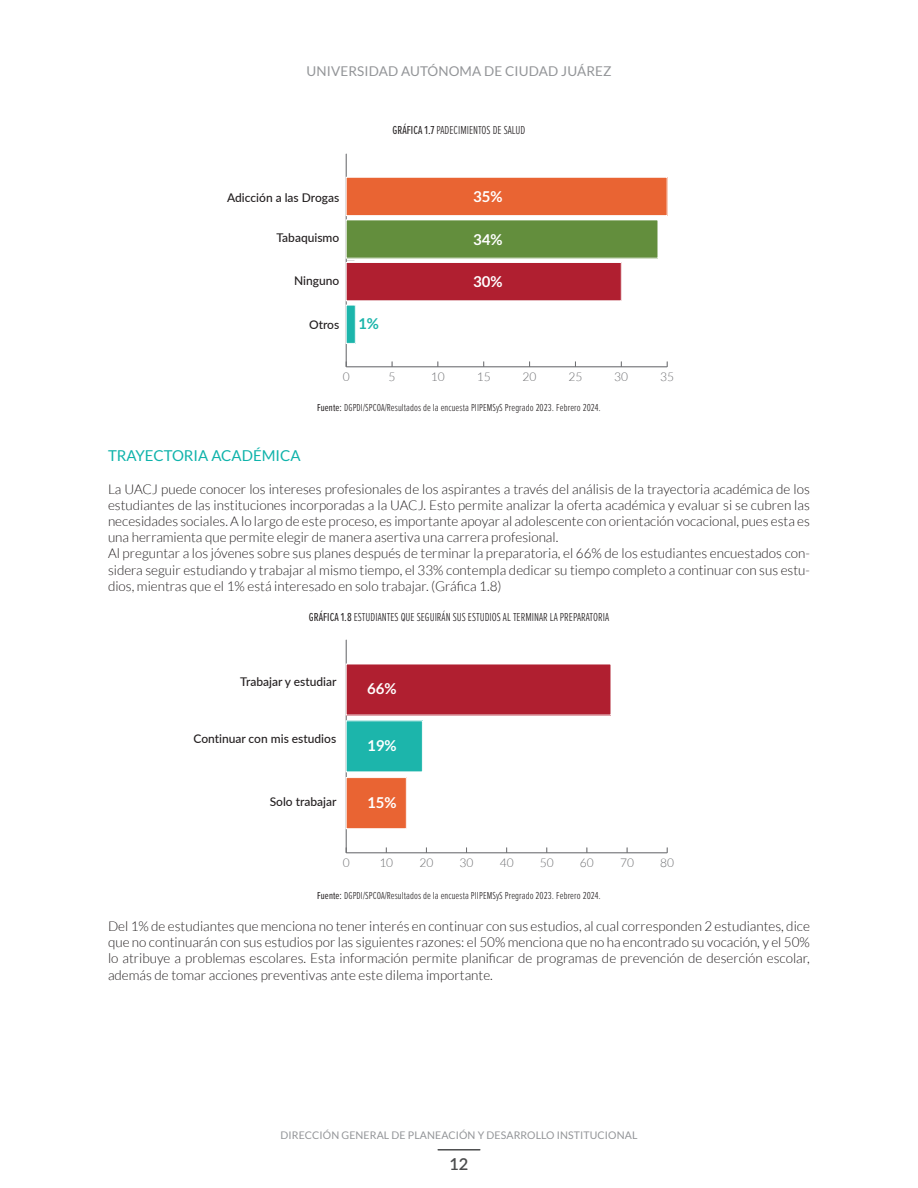
<style>
.page{position:relative;width:918px;height:1188px;background:#fff}
.page>*{position:absolute;margin:0;border:0;box-sizing:border-box;transform-origin:0 0}
.t1{font:600 16.5px "Lato";color:#4b4c4d}
.Subtitulo{font:15px "Lato";color:#0fb3ab}
.t2{font:700 15px "Lato";color:#fff}
.t3{font:700 15px "Lato";color:#1cb5ab}
.Texto{font:300 13.5px/16.2px "Lato";color:#231f20;text-align:justify}
.t4{font:13.5px "Lato";letter-spacing:.01em;color:#939598}
.Titulo_de_la_grafica{font:300 12px "Proxima Nova Ex Cn";color:#231f20}
.t5{font:500 12px "Lato";color:#231f20}
.t6{font:300 12px "Lato";color:#6c6d70}
.Fuente{font:300 10.5px "Proxima Nova Ex Cn";letter-spacing:.01em;color:#231f20}
.t7{font:10.5px "Lato";letter-spacing:.01em;color:#939598}
.s1{font-weight:400}
</style>
<div class="page">
<hr style="left:438px;top:1149px;width:42px;height:2px;background:#4b4c4d">
<hr style="left:346px;top:366px;width:321px;height:1px;background:#6c6d70">
<hr style="left:346px;top:154px;width:1px;height:213px;background:#6c6d70">
<div style="left:346px;top:305px;width:9px;height:38px;background:#1cb5ab"></div>
<div style="left:346px;top:305px;width:10px;height:39px;border:1px solid #fff"></div>
<div style="left:346px;top:262px;width:275px;height:39px;background:#b01f30"></div>
<div style="left:346px;top:262px;width:276px;height:39px;border:1px solid #fff"></div>
<div style="left:346px;top:220px;width:312px;height:38px;background:#638e3d"></div>
<div style="left:346px;top:219px;width:312px;height:40px;border:1px solid #fff"></div>
<div style="left:346px;top:177px;width:321px;height:39px;background:#e96433"></div>
<div style="left:346px;top:177px;width:322px;height:39px;border:1px solid #fff"></div>
<hr style="left:346px;top:852px;width:321px;height:1px;background:#6c6d70">
<hr style="left:346px;top:640px;width:1px;height:213px;background:#6c6d70">
<div style="left:346px;top:778px;width:60px;height:51px;background:#e96433"></div>
<div style="left:346px;top:777px;width:61px;height:52px;border:1px solid #fff"></div>
<div style="left:346px;top:721px;width:76px;height:51px;background:#1cb5ab"></div>
<div style="left:346px;top:664px;width:265px;height:51px;background:#b01f30"></div>
<p class="t4" style="left:306px;top:64px;width:307px">UNIVERSIDAD AUTÓNOMA DE CIUDAD JUÁREZ</p>
<p class="Titulo_de_la_grafica" style="left:393px;top:121px;width:134px"><span class="s1">GRÁFICA 1.7</span> PADECIMIENTOS DE SALUD</p>
<p class="t5" style="left:227px;top:189px;width:114px">Adicción a las Drogas</p>
<p class="t2" style="left:473px;top:188px;width:31px">35%</p>
<p class="t5" style="left:277px;top:229px;width:64px">Tabaquismo</p>
<p class="t2" style="left:473px;top:231px;width:31px">34%</p>
<p class="t5" style="left:294px;top:272px;width:47px">Ninguno</p>
<p class="t2" style="left:473px;top:273px;width:31px">30%</p>
<p class="t5" style="left:309px;top:316px;width:32px">Otros</p>
<p class="t3" style="left:358px;top:315px;width:22px">1%</p>
<p class="t6" style="left:343px;top:371px;width:8px">0</p>
<p class="t6" style="left:389px;top:371px;width:8px">5</p>
<p class="t6" style="left:431px;top:371px;width:15px">10</p>
<p class="t6" style="left:477px;top:371px;width:15px">15</p>
<p class="t6" style="left:523px;top:371px;width:15px">20</p>
<p class="t6" style="left:568px;top:371px;width:15px">25</p>
<p class="t6" style="left:614px;top:371px;width:15px">30</p>
<p class="t6" style="left:660px;top:371px;width:15px">35</p>
<p class="Fuente" style="left:317px;top:400px;width:285px"><span class="s1">Fuente:</span> DGPDI/SPCOA/Resultados de la encuesta PIIPEMSyS Pregrado 2023. Febrero 2024.</p>
<p class="Subtitulo" style="left:108px;top:447px;width:194px">TRAYECTORIA ACADÉMICA</p>
<p class="Texto" style="left:108px;top:481px;width:703px">La UACJ puede conocer los intereses profesionales de los aspirantes a través del análisis de la trayectoria académica de los estudiantes de las instituciones incorporadas a la UACJ. Esto permite analizar la oferta académica y evaluar si se cubren las necesidades sociales. A lo largo de este proceso, es importante apoyar al adolescente con orientación vocacional, pues esta es una herramienta que permite elegir de manera asertiva una carrera profesional.</p>
<p class="Texto" style="left:108px;top:546px;width:703px">Al preguntar a los jóvenes sobre sus planes después de terminar la preparatoria, el 66% de los estudiantes encuestados con&shy;sidera seguir estudiando y trabajar al mismo tiempo, el 33% contempla dedicar su tiempo completo a continuar con sus estu&shy;dios, mientras que el 1% está interesado en solo trabajar. (Gráfica 1.8)</p>
<p class="Titulo_de_la_grafica" style="left:309px;top:609px;width:302px"><span class="s1">GRÁFICA 1.8</span> ESTUDIANTES QUE SEGUIRÁN SUS ESTUDIOS AL TERMINAR LA PREPARATORIA</p>
<p class="t5" style="left:240px;top:673px;width:98px">Trabajar y estudiar</p>
<p class="t2" style="left:367px;top:680px;width:31px">66%</p>
<p class="t5" style="left:193px;top:730px;width:144px">Continuar con mis estudios</p>
<p class="t2" style="left:367px;top:737px;width:31px">19%</p>
<p class="t5" style="left:270px;top:793px;width:68px">Solo trabajar</p>
<p class="t2" style="left:367px;top:794px;width:31px">15%</p>
<p class="t6" style="left:343px;top:857px;width:8px">0</p>
<p class="t6" style="left:379px;top:857px;width:15px">10</p>
<p class="t6" style="left:419px;top:857px;width:15px">20</p>
<p class="t6" style="left:460px;top:857px;width:15px">30</p>
<p class="t6" style="left:500px;top:857px;width:15px">40</p>
<p class="t6" style="left:540px;top:857px;width:15px">50</p>
<p class="t6" style="left:580px;top:857px;width:15px">60</p>
<p class="t6" style="left:620px;top:857px;width:15px">70</p>
<p class="t6" style="left:660px;top:857px;width:15px">80</p>
<p class="Fuente" style="left:317px;top:888px;width:285px"><span class="s1">Fuente:</span> DGPDI/SPCOA/Resultados de la encuesta PIIPEMSyS Pregrado 2023. Febrero 2024.</p>
<p class="Texto" style="left:108px;top:918px;width:703px">Del 1% de estudiantes que menciona no tener interés en continuar con sus estudios, al cual corresponden 2 estudiantes, dice que no continuarán con sus estudios por las siguientes razones: el 50% menciona que no ha encontrado su vocación, y el 50% lo atribuye a problemas escolares. Esta información permite planificar de programas de prevención de deserción escolar, además de tomar acciones preventivas ante este dilema importante.</p>
<p class="t7" style="left:281px;top:1129px;width:358px">DIRECCIÓN GENERAL DE PLANEACIÓN Y DESARROLLO INSTITUCIONAL</p>
<p class="t1" style="left:450px;top:1152px;width:20px">12</p>
</div>
